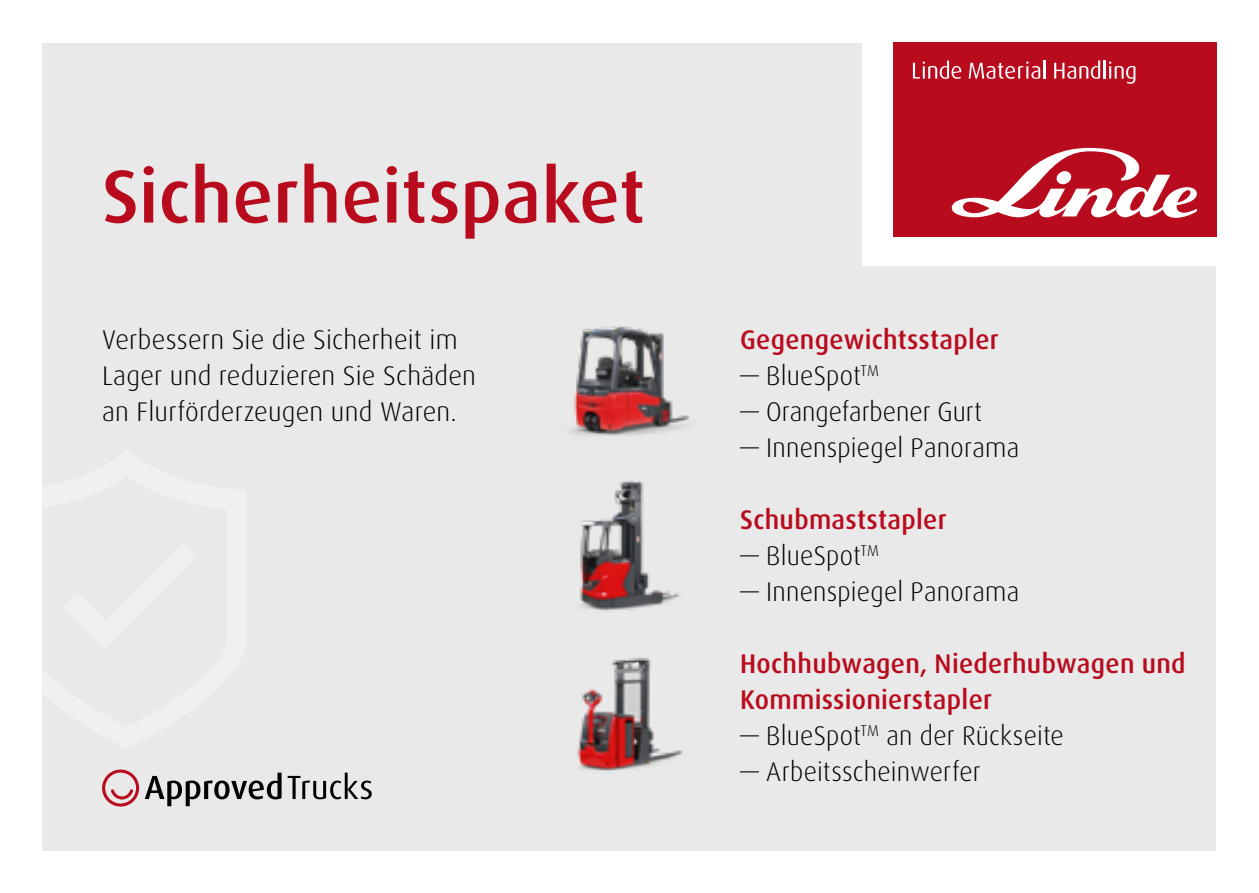
<style>
.page{position:relative;width:1259px;height:893px;background:#fff}
.page>*{position:absolute;margin:0;border:0;box-sizing:border-box;transform-origin:0 0}
.t1{font:500 75px "Dax Pro";letter-spacing:.005em;color:#b80c1e}
.t2{font:300 27px/36px "Dax Pro";letter-spacing:.005em;color:#000}
.t3{font:500 27px/36px "Dax Pro";letter-spacing:.01em;color:#b80c1e}
</style>
<div class="page">
<div style="left:43px;top:43px;width:1173px;height:807px;background:#e9e9e9"></div>
<svg style="left:102px;top:769px;width:37px;height:38px"></svg>
<svg style="left:145px;top:773px;width:136px;height:33px"></svg>
<svg style="left:288px;top:773px;width:84px;height:26px"></svg>
<svg style="left:42px;top:449px;width:1px;height:300px"></svg>
<img style="left:580px;top:480px;width:100px;height:131px">
<img style="left:577px;top:657px;width:106px;height:114px">
<img style="left:570px;top:326px;width:120px;height:110px">
<div style="left:862px;top:3px;width:393px;height:263px;background:#fff"></div>
<div style="left:892px;top:43px;width:324px;height:194px;background:#b80c1e"></div>
<svg style="left:951px;top:148px;width:246px;height:70px"></svg>
<svg style="left:913px;top:61px;width:48px;height:18px"></svg>
<svg style="left:968px;top:61px;width:77px;height:18px"></svg>
<svg style="left:1054px;top:61px;width:81px;height:23px"></svg>
<h1 class="t1" style="left:102px;top:148px;width:544px">Sicherheitspaket</h1>
<p class="t2" style="left:102px;top:321px;width:375px">Verbessern Sie die Sicherheit im<br>Lager und reduzieren Sie Schäden an Flurförderzeugen und Waren.</p>
<p class="t3" style="left:740px;top:321px;width:260px">Gegengewichtsstapler</p>
<p class="t2" style="left:740px;top:357px;width:140px">— BlueSpot<sup>TM</sup></p>
<p class="t2" style="left:740px;top:393px;width:243px">— Orangefarbener Gurt</p>
<p class="t2" style="left:740px;top:429px;width:281px">— Innenspiegel Panorama</p>
<p class="t3" style="left:740px;top:501px;width:208px">Schubmaststapler</p>
<p class="t2" style="left:740px;top:537px;width:140px">— BlueSpot<sup>TM</sup></p>
<p class="t2" style="left:740px;top:573px;width:281px">— Innenspiegel Panorama</p>
<p class="t3" style="left:740px;top:645px;width:447px">Hochhubwagen, Niederhubwagen und<br>Kommissionierstapler</p>
<p class="t2" style="left:740px;top:717px;width:325px">— BlueSpot<sup>TM</sup> an der Rückseite</p>
<p class="t2" style="left:740px;top:753px;width:242px">— Arbeitsscheinwerfer</p>
</div>
